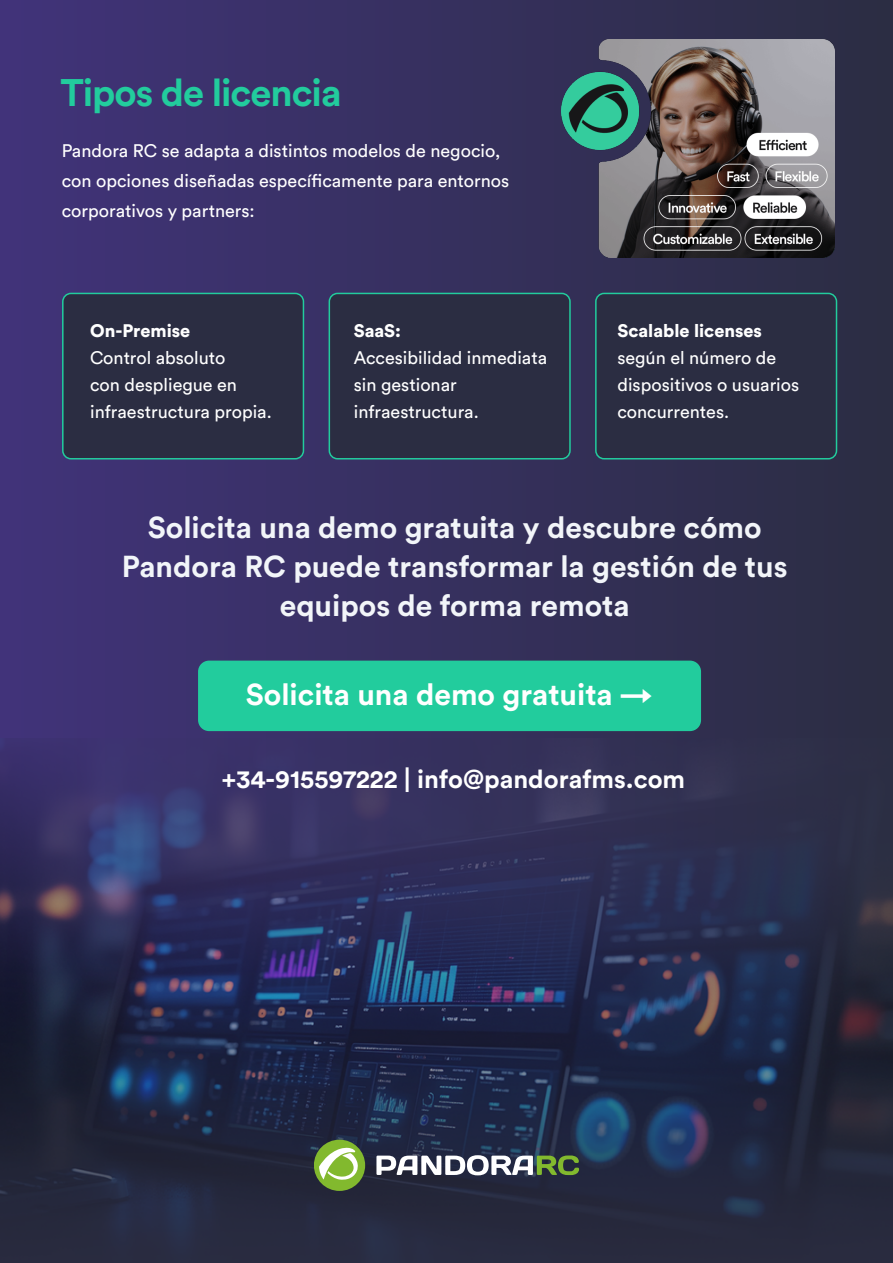
<style>
.page{position:relative;width:893px;height:1263px;background:#fff}
.page>*{position:absolute;margin:0;border:0;box-sizing:border-box;transform-origin:0 0}
.t1{font:700 37.95px "Circular Std";letter-spacing:-.025em;color:#22cc9d}
.t2{font:700 30px/39px "Circular Std";color:#f2f5f9;text-align:center}
.t3{font:700 30px "Circular Std";color:#fff}
.t4{font:700 25.5px "Circular Std";color:#fff}
.t5{font:18px/27px "Circular Std";color:#fff}
.t6{font:900 18px "Circular Std";color:#fff}
</style>
<div class="page">
<div style="left:0;top:0;width:893px;height:1263px;background:linear-gradient(to right,#41337a,#2b2d43)"></div>
<img style="left:0;top:739px;width:893px;height:524px">
<div style="left:63px;top:293px;width:240px;height:166px;background:#2b2d42;border-radius:8px"></div>
<div style="left:62px;top:293px;width:242px;height:166px;border:2px solid #22cc9d;border-radius:8px"></div>
<div style="left:329px;top:293px;width:241px;height:166px;background:#2b2d42;border-radius:8px"></div>
<div style="left:329px;top:293px;width:242px;height:166px;border:2px solid #22cc9d;border-radius:8px"></div>
<div style="left:596px;top:293px;width:240px;height:166px;background:#2b2d42;border-radius:8px"></div>
<div style="left:595px;top:293px;width:242px;height:166px;border:2px solid #22cc9d;border-radius:8px"></div>
<div style="left:198px;top:661px;width:503px;height:70px;background:#22cc9d;border-radius:11px"></div>
<svg style="left:314px;top:1140px;width:51px;height:51px"></svg>
<svg style="left:376px;top:1155px;width:203px;height:20px"></svg>
<img style="left:561px;top:39px;width:274px;height:219px">
<h1 class="t1" style="left:61px;top:68px;width:283px">Tipos de licencia</h1>
<p class="t5" style="left:62px;top:136px;width:449px;line-height:30px">Pandora RC se adapta a distintos modelos de negocio, con opciones diseñadas específicamente para entornos corporativos y partners:</p>
<p class="t6" style="left:90px;top:319px;width:102px">On-Premise</p>
<p class="t5" style="left:90px;top:344px;width:183px">Control absoluto<br>con despliegue en infraestructura propia.</p>
<p class="t6" style="left:354px;top:319px;width:49px">SaaS:</p>
<p class="t5" style="left:354px;top:344px;width:195px">Accesibilidad inmediata sin gestionar infraestructura.</p>
<p class="t6" style="left:617px;top:319px;width:146px">Scalable licenses</p>
<p class="t5" style="left:617px;top:344px;width:183px">según el número de dispositivos o usuarios concurrentes.</p>
<h2 class="t2" style="left:122px;top:507px;width:667px">Solicita una demo gratuita y descubre cómo<br>Pandora RC puede transformar la gestión de tus equipos de forma remota</h2>
<h2 class="t3" style="left:246px;top:675px;width:408px">Solicita una demo gratuita →</h2>
<h3 class="t4" style="left:221px;top:763px;width:465px">+34-915597222 | info@pandorafms.com</h3>
</div>
